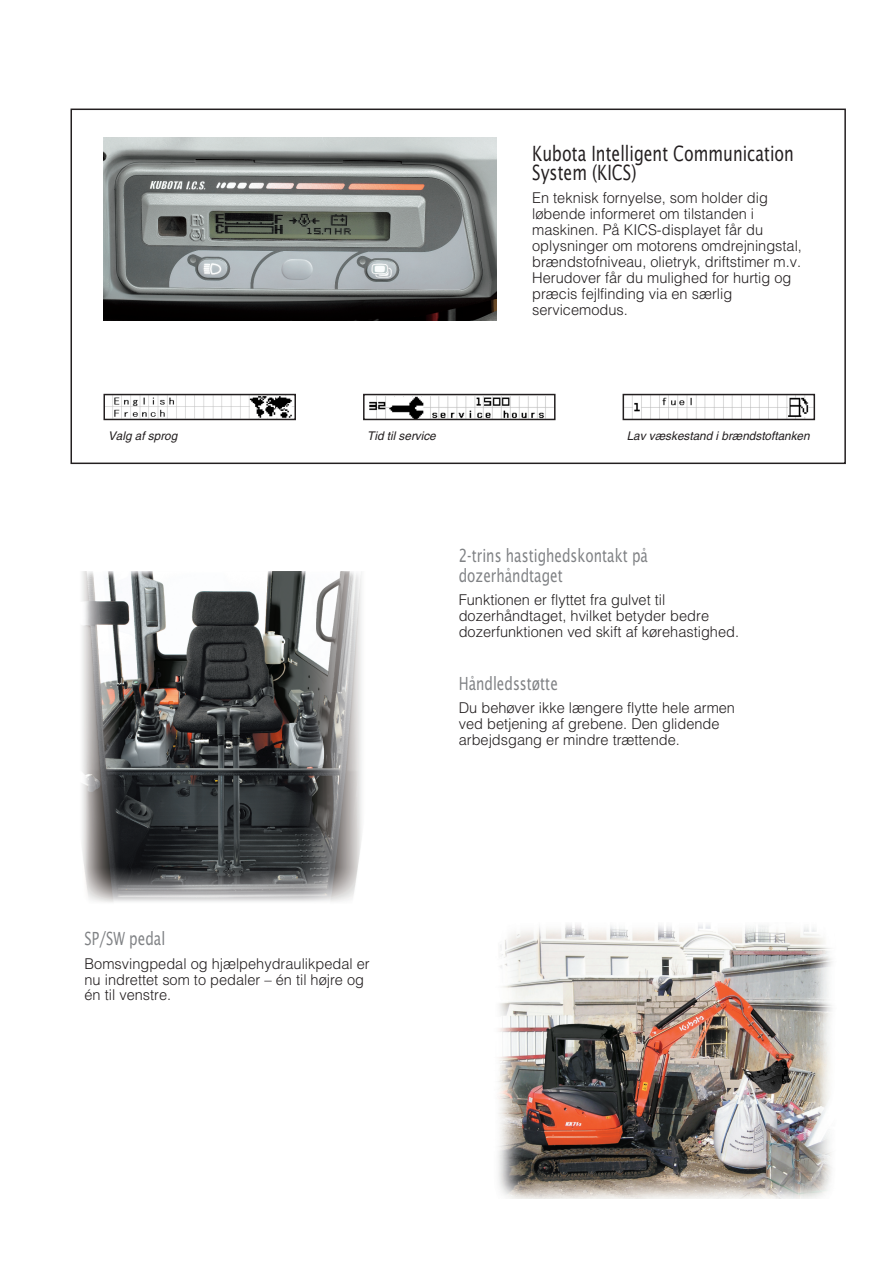
<style>
.page{position:relative;width:891px;height:1272px;background:#fff}
.page>*{position:absolute;margin:0;border:0;box-sizing:border-box;transform-origin:0 0}
.t1{font:21px/19.2px "Lucida Sans";color:#231f20;scale:.75 1}
.t2{font:18.15px/19.2px "Lucida Sans";color:#808285;scale:.75 1}
.t3{font:300 14.85px/15.9px "Helvetica";color:#231f20}
.t4{font:italic 12px "Helvetica";color:#231f20}
</style>
<div class="page">
<div style="left:71px;top:109px;width:775px;height:355px;border:2px solid #231f20"></div>
<img style="left:103px;top:138px;width:394px;height:182px">
<img style="left:82px;top:572px;width:280px;height:331px">
<img style="left:498px;top:925px;width:334px;height:274px">
<img style="left:106px;top:397px;width:187px;height:20px">
<div style="left:103px;top:394px;width:193px;height:26px;border:2px solid #231f20"></div>
<img style="left:370px;top:397px;width:183px;height:20px">
<div style="left:363px;top:394px;width:193px;height:26px;border:2px solid #231f20"></div>
<img style="left:626px;top:397px;width:186px;height:20px">
<div style="left:623px;top:394px;width:192px;height:26px;border:2px solid #231f20"></div>
<h1 class="t1" style="left:532px;top:145px;width:351px">Kubota Intelligent Communication<br>System (KICS)</h1>
<p class="t3" style="left:532px;top:192px;width:271px">En teknisk fornyelse, som holder dig løbende informeret om tilstanden i maskinen. På KICS-displayet får du oplysninger om motorens omdrejningstal, brændstofniveau, olietryk, driftstimer m.v.<br>Herudover får du mulighed for hurtig og præcis fejlfinding via en særlig servicemodus.</p>
<p class="t4" style="left:108px;top:432px;width:71px">Valg af sprog</p>
<p class="t4" style="left:367px;top:432px;width:70px">Tid til service</p>
<p class="t4" style="left:627px;top:432px;width:185px">Lav væskestand i brændstoftanken</p>
<p class="t2" style="left:459px;top:548px;width:254px">2-trins hastighedskontakt på dozerhåndtaget</p>
<p class="t3" style="left:459px;top:593px;width:282px">Funktionen er flyttet fra gulvet til dozerhåndtaget, hvilket betyder bedre dozerfunktionen ved skift af kørehastighed.</p>
<p class="t2" style="left:85px;top:930px;width:109px">SP/SW pedal</p>
<p class="t3" style="left:85px;top:957px;width:287px">Bomsvingpedal og hjælpehydraulikpedal er nu indrettet som to pedaler – én til højre og én til venstre.</p>
<p class="t2" style="left:459px;top:675px;width:134px">Håndledsstøtte</p>
<p class="t3" style="left:459px;top:701px;width:278px">Du behøver ikke længere flytte hele armen ved betjening af grebene. Den glidende arbejdsgang er mindre trættende.</p>
</div>
